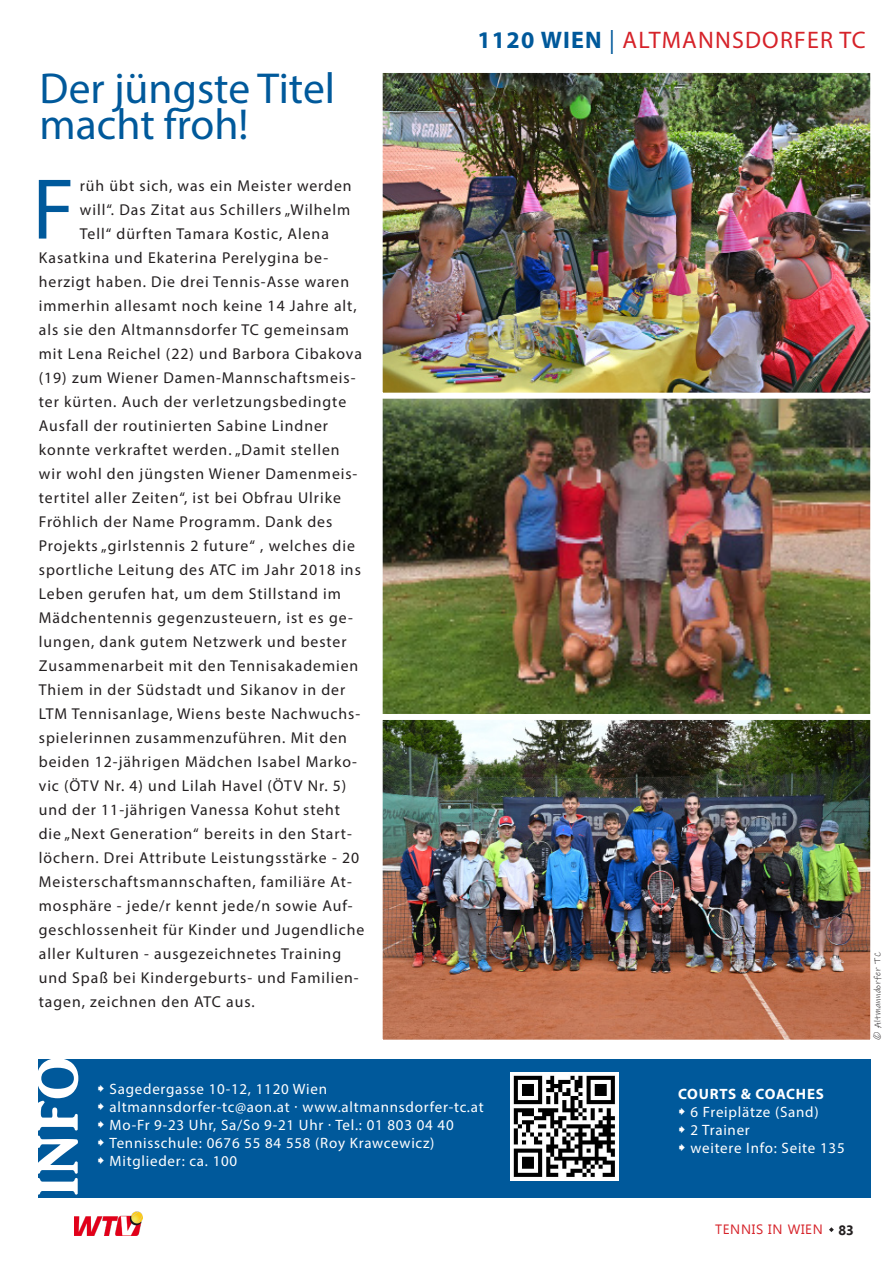
<style>
.page{position:relative;width:893px;height:1263px;background:#fff}
.page>*{position:absolute;margin:0;border:0;box-sizing:border-box;transform-origin:0 0}
.Fotocredit{font:87px "Myriad Pro";color:#00599b}
.Fotocredit-2{font:60px "ARJULIAN";color:#fff}
.t1{font:43.5px "Myriad Pro";color:#00599b}
.Fotocredit-3{font:24px "Myriad Pro";letter-spacing:.05em;color:#d62229}
.Fotocredit-4{font:15.75px "Myriad Pro";letter-spacing:.06em;color:#231f20}
.Fotocredit-5{font:15px/18px "Myriad Pro";letter-spacing:.05em;color:#fff}
.t2{font:13.5px "Ebrima";letter-spacing:.05em;color:#d62229}
.Kolumntitel_rechts{font:9px "Ink Free";letter-spacing:.05em;color:#231f20}
.s1{font-weight:700;color:#00599b}
.s2{color:#00599b}
.s3{font-weight:700}
.s4{font-weight:700;color:#231f20}
</style>
<div class="page">
<div style="left:39px;top:1059px;width:832px;height:139px;background:#00599b"></div>
<img style="left:384px;top:399px;width:485px;height:315px">
<div style="left:377px;top:391px;width:499px;height:332px;border:6px solid #fff"></div>
<img style="left:384px;top:721px;width:485px;height:318px">
<div style="left:377px;top:714px;width:499px;height:332px;border:6px solid #fff"></div>
<img style="left:384px;top:74px;width:485px;height:318px">
<div style="left:377px;top:67px;width:499px;height:332px;border:6px solid #fff"></div>
<img style="left:510px;top:1073px;width:108px;height:108px">
<svg style="left:829px;top:1227px;width:5px;height:5px"></svg>
<img style="left:74px;top:1212px;width:69px;height:23px">
<p class="t1" style="left:40px;top:61px;width:297px">Der jüngste Titel</p>
<p class="t1" style="left:40px;top:97px;width:210px">macht froh!</p>
<p class="Fotocredit-3" style="left:477px;top:25px;width:390px"><span class="s1">1120 WIEN</span> <span class="s2">|</span> ALTMANNSDORFER TC</p>
<p class="Fotocredit" style="left:32px;top:156px;width:44px">F</p>
<p class="Fotocredit-4" style="left:80px;top:176px;width:273px">rüh übt sich, was ein Meister werden</p>
<p class="Fotocredit-4" style="left:80px;top:200px;width:272px">will“. Das Zitat aus Schillers „Wilhelm</p>
<p class="Fotocredit-4" style="left:80px;top:224px;width:251px">Tell“ dürften Tamara Kostic, Alena</p>
<p class="Fotocredit-4" style="left:39px;top:248px;width:291px">Kasatkina und Ekaterina Perelygina be-</p>
<p class="Fotocredit-4" style="left:39px;top:272px;width:312px">herzigt haben. Die drei Tennis-Asse waren</p>
<p class="Fotocredit-4" style="left:39px;top:296px;width:319px">immerhin allesamt noch keine 14 Jahre alt,</p>
<p class="Fotocredit-4" style="left:39px;top:320px;width:312px">als sie den Altmannsdorfer TC gemeinsam</p>
<p class="Fotocredit-4" style="left:39px;top:344px;width:325px">mit Lena Reichel (22) und Barbora Cibakova</p>
<p class="Fotocredit-4" style="left:39px;top:368px;width:318px">(19) zum Wiener Damen-Mannschaftsmeis-</p>
<p class="Fotocredit-4" style="left:39px;top:392px;width:309px">ter kürten. Auch der verletzungsbedingte</p>
<p class="Fotocredit-4" style="left:39px;top:416px;width:291px">Ausfall der routinierten Sabine Lindner</p>
<p class="Fotocredit-4" style="left:39px;top:440px;width:302px">konnte verkraftet werden. „Damit stellen</p>
<p class="Fotocredit-4" style="left:39px;top:464px;width:320px">wir wohl den jüngsten Wiener Damenmeis-</p>
<p class="Fotocredit-4" style="left:39px;top:488px;width:304px">tertitel aller Zeiten“, ist bei Obfrau Ulrike</p>
<p class="Fotocredit-4" style="left:39px;top:512px;width:295px">Fröhlich der Name Programm. Dank des</p>
<p class="Fotocredit-4" style="left:39px;top:536px;width:318px">Projekts „girlstennis 2 future“ , welches die</p>
<p class="Fotocredit-4" style="left:39px;top:560px;width:324px">sportliche Leitung des ATC im Jahr 2018 ins</p>
<p class="Fotocredit-4" style="left:39px;top:584px;width:304px">Leben gerufen hat, um dem Stillstand im</p>
<p class="Fotocredit-4" style="left:39px;top:608px;width:316px">Mädchentennis gegenzusteuern, ist es ge-</p>
<p class="Fotocredit-4" style="left:39px;top:632px;width:309px">lungen, dank gutem Netzwerk und bester</p>
<p class="Fotocredit-4" style="left:39px;top:656px;width:321px">Zusammenarbeit mit den Tennisakademien</p>
<p class="Fotocredit-4" style="left:39px;top:680px;width:308px">Thiem in der Südstadt und Sikanov in der</p>
<p class="Fotocredit-4" style="left:39px;top:704px;width:323px">LTM Tennisanlage, Wiens beste Nachwuchs-</p>
<p class="Fotocredit-4" style="left:39px;top:728px;width:310px">spielerinnen zusammenzuführen. Mit den</p>
<p class="Fotocredit-4" style="left:39px;top:752px;width:320px">beiden 12-jährigen Mädchen Isabel Marko-</p>
<p class="Fotocredit-4" style="left:39px;top:776px;width:309px">vic (ÖTV Nr. 4) und Lilah Havel (ÖTV Nr. 5)</p>
<p class="Fotocredit-4" style="left:39px;top:800px;width:303px">und der 11-jährigen Vanessa Kohut steht</p>
<p class="Fotocredit-4" style="left:39px;top:824px;width:314px">die „Next Generation“ bereits in den Start-</p>
<p class="Fotocredit-4" style="left:39px;top:848px;width:322px">löchern. Drei Attribute Leistungsstärke - 20</p>
<p class="Fotocredit-4" style="left:39px;top:872px;width:315px">Meisterschaftsmannschaften, familiäre At-</p>
<p class="Fotocredit-4" style="left:39px;top:896px;width:315px">mosphäre - jede/r kennt jede/n sowie Auf-</p>
<p class="Fotocredit-4" style="left:39px;top:920px;width:327px">geschlossenheit für Kinder und Jugendliche</p>
<p class="Fotocredit-4" style="left:39px;top:944px;width:304px">aller Kulturen - ausgezeichnetes Training</p>
<p class="Fotocredit-4" style="left:39px;top:968px;width:321px">und Spaß bei Kindergeburts- und Familien-</p>
<p class="Fotocredit-4" style="left:39px;top:992px;width:217px">tagen, zeichnen den ATC aus.</p>
<p class="Fotocredit-2" style="left:26px;top:1196px;width:140px;rotate:-90deg">INFO</p>
<p class="Fotocredit-5" style="left:110px;top:1079px;width:376px">Sagedergasse 10-12, 1120 Wien altmannsdorfer-tc@aon.at · www.altmannsdorfer-tc.at</p>
<p class="Fotocredit-5" style="left:110px;top:1115px;width:346px">Mo-Fr 9-23 Uhr, Sa/So 9-21 Uhr · Tel.: 01 803 04 40<br>Tennisschule: 0676 55 84 558 (Roy Krawcewicz)<br>Mitglieder: ca. 100</p>
<p class="Fotocredit-5" style="left:690px;top:1084px;width:156px;text-indent:-12px"><span class="s3">COURTS &amp; COACHES<br></span>6 Freiplätze (Sand)<br>2 Trainer<br>weitere Info: Seite 135</p>
<p class="Kolumntitel_rechts" style="left:872px;top:1040px;width:89px;rotate:-90deg">© Altmanndorfer TC</p>
<p class="t2" style="left:715px;top:1219px;width:141px">TENNIS IN WIEN <span class="s4">83</span></p>
</div>
